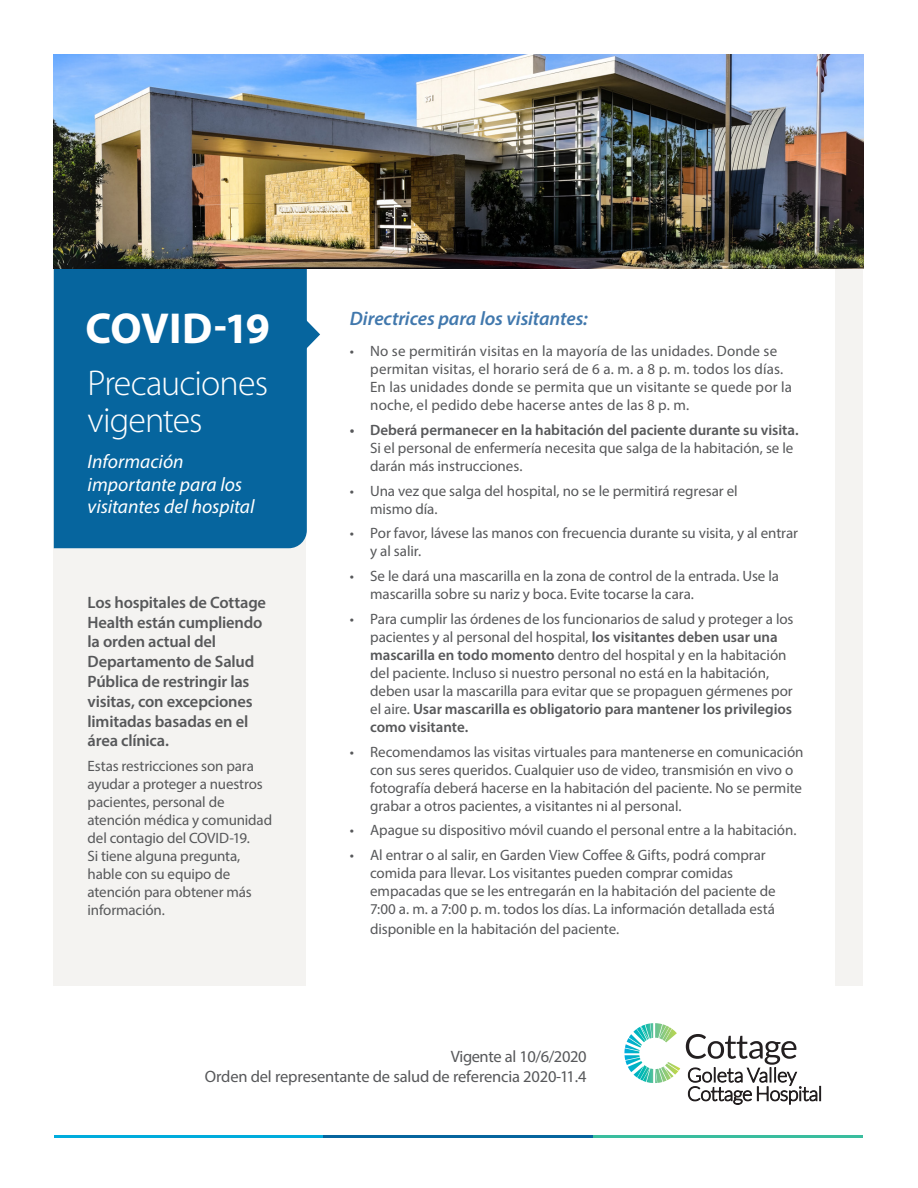
<style>
.page{position:relative;width:918px;height:1188px;background:#fff}
.page>*{position:absolute;margin:0;border:0;box-sizing:border-box;transform-origin:0 0}
.t1{font:700 43.5px "Myriad Pro";letter-spacing:-.015em;color:#fff}
.t2{font:300 36px/37.5px "Myriad Pro";letter-spacing:-.025em;color:#fff}
.t3{font:italic 19.5px/22.5px "Myriad Pro";color:#fff}
.t4{font:italic 600 19.5px "Myriad Pro";letter-spacing:-.005em;color:#4178ad}
.t5{font:600 16.5px/19.8px "Myriad Pro";letter-spacing:-.01em;color:#57585a}
.t6{font:16.5px/19.8px "Myriad Pro";letter-spacing:-.01em;color:#57585a;text-align:right}
.t7{font:15px/18px "Myriad Pro";letter-spacing:-.005em;color:#57585a}
.s1{font-weight:600}
</style>
<div class="page">
<div style="left:54px;top:268px;width:809px;height:717px;background:#f4f3f1"></div>
<div style="left:307px;top:268px;width:528px;height:755px;background:#fff"></div>
<div style="left:54px;top:268px;width:253px;height:280px;background:#06659e"></div>
<svg style="left:305px;top:319px;width:15px;height:31px"></svg>
<img style="left:54px;top:54px;width:809px;height:214px">
<svg style="left:686px;top:1034px;width:135px;height:71px"></svg>
<svg style="left:624px;top:1023px;width:56px;height:60px"></svg>
<hr style="left:54px;top:1136px;width:270px;height:2px;background:#00acdd">
<hr style="left:324px;top:1136px;width:269px;height:2px;background:#06659e">
<hr style="left:593px;top:1136px;width:270px;height:2px;background:#3abd9e">
<p class="t1" style="left:85px;top:300px;width:186px">COVID-19</p>
<p class="t2" style="left:88px;top:364px;width:182px">Precauciones vigentes</p>
<p class="t3" style="left:88px;top:450px;width:168px">Información importante para los visitantes del hospital</p>
<p class="t5" style="left:88px;top:592px;width:180px">Los hospitales de Cottage<br>Health están cumpliendo la orden actual del<br>Departamento de Salud<br>Pública de restringir las visitas, con excepciones limitadas basadas en el área clínica.</p>
<p class="t7" style="left:88px;top:757px;width:186px">Estas restricciones son para ayudar a proteger a nuestros pacientes, personal de atención médica y comunidad del contagio del COVID-19.<br>Si tiene alguna pregunta, hable con su equipo de atención para obtener más información.</p>
<p class="t4" style="left:350px;top:306px;width:239px">Directrices para los visitantes:</p>
<p class="t7" style="left:370px;top:342px;width:423px;text-indent:-20px">• No se permitirán visitas en la mayoría de las unidades. Donde se permitan visitas, el horario será de 6 a. m. a 8 p. m. todos los días.<br>En las unidades donde se permita que un visitante se quede por la noche, el pedido debe hacerse antes de las 8 p. m.</p>
<p class="t7" style="left:370px;top:421px;width:430px;text-indent:-20px"><span class="s1">• Deberá permanecer en la habitación del paciente durante su visita.<br></span>Si el personal de enfermería necesita que salga de la habitación, se le darán más instrucciones.</p>
<p class="t7" style="left:370px;top:481px;width:369px;text-indent:-20px">• Una vez que salga del hospital, no se le permitirá regresar el mismo día.</p>
<p class="t7" style="left:370px;top:524px;width:430px;text-indent:-20px">• Por favor, lávese las manos con frecuencia durante su visita, y al entrar y al salir.</p>
<p class="t7" style="left:370px;top:567px;width:410px;text-indent:-20px">• Se le dará una mascarilla en la zona de control de la entrada. Use la mascarilla sobre su nariz y boca. Evite tocarse la cara.</p>
<p class="t7" style="left:370px;top:610px;width:425px;text-indent:-20px">• Para cumplir las órdenes de los funcionarios de salud y proteger a los pacientes y al personal del hospital, <span class="s1">los visitantes deben usar una mascarilla en todo momento</span> dentro del hospital y en la habitación del paciente. Incluso si nuestro personal no está en la habitación, deben usar la mascarilla para evitar que se propaguen gérmenes por el aire. <span class="s1">Usar mascarilla es obligatorio para mantener los privilegios como visitante.</span></p>
<p class="t7" style="left:370px;top:742px;width:435px;text-indent:-20px">• Recomendamos las visitas virtuales para mantenerse en comunicación con sus seres queridos. Cualquier uso de video, transmisión en vivo o fotografía deberá hacerse en la habitación del paciente. No se permite grabar a otros pacientes, a visitantes ni al personal.</p>
<p class="t7" style="left:350px;top:821px;width:448px">• Apague su dispositivo móvil cuando el personal entre a la habitación.</p>
<p class="t7" style="left:370px;top:846px;width:407px;text-indent:-20px">• Al entrar o al salir, en Garden View Coffee &amp; Gifts, podrá comprar comida para llevar. Los visitantes pueden comprar comidas empacadas que se les entregarán en la habitación del paciente de 7:00 a. m. a 7:00 p. m. todos los días. La información detallada está</p>
<p class="t7" style="left:370px;top:920px;width:251px">disponible en la habitación del paciente.</p>
<p class="t6" style="left:205px;top:1047px;width:383px">Vigente al 10/6/2020<br>Orden del representante de salud de referencia 2020-11.4</p>
</div>
